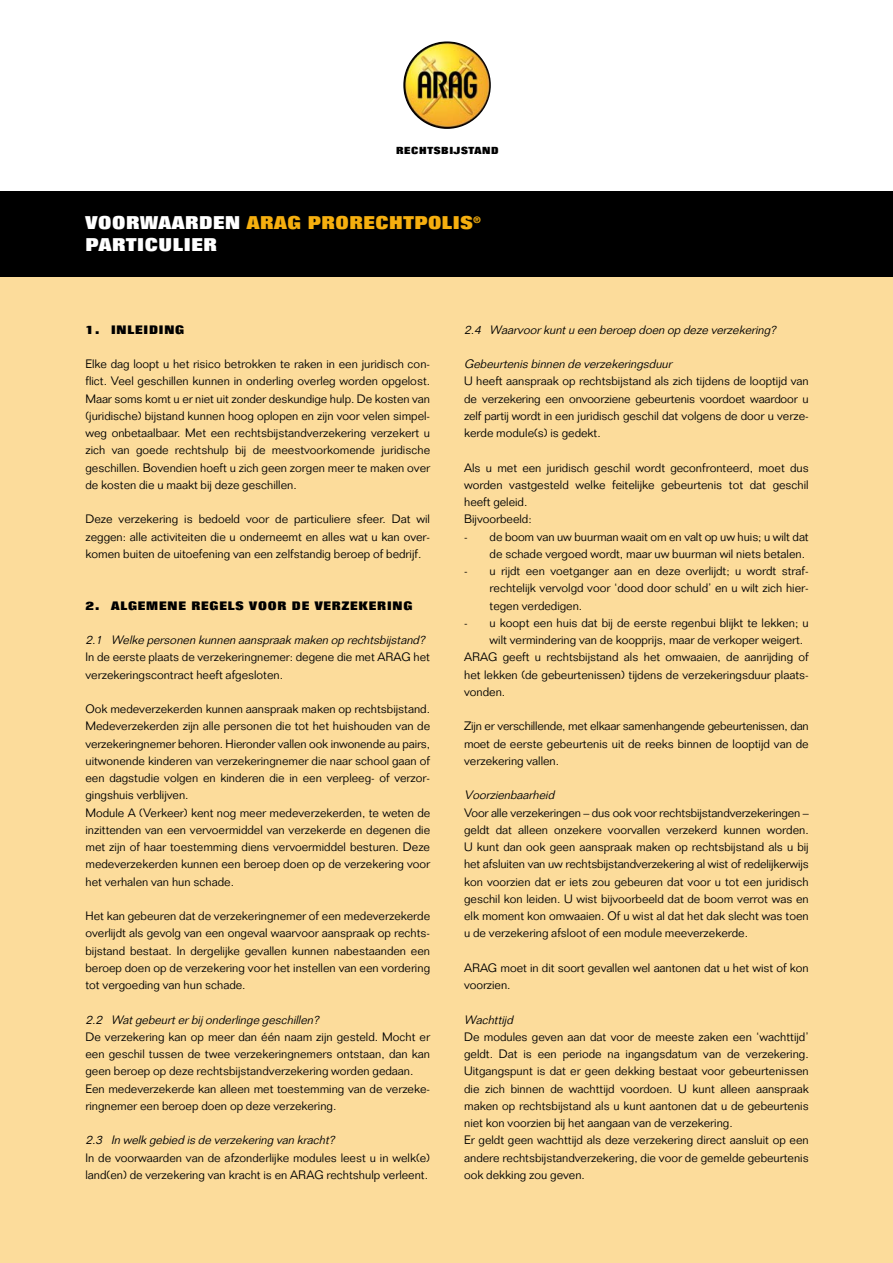
<style>
.page{position:relative;width:893px;height:1263px;background:#fff}
.page>*{position:absolute;margin:0;border:0;box-sizing:border-box;transform-origin:0 0}
.t1{font:800 18px/21.6px "Folio";letter-spacing:.035em;color:#fff}
.t2{font:300 12px/17.2px "Folio";color:#000}
.t3{font:italic 300 12px "Folio";color:#000}
.t4{font:800 12px "Folio";letter-spacing:.07em;color:#000}
.t5{font:800 10.05px "Folio";letter-spacing:.07em;color:#000}
.s1{color:#f6af0f}
</style>
<div class="page">
<div style="left:0;top:276px;width:892px;height:987px;background:#fcdc9b"></div>
<div style="left:0;top:191px;width:892px;height:85px;background:#000"></div>
<img style="left:403px;top:41px;width:88px;height:88px;border-radius:50%">
<p class="t5" style="left:396px;top:147px;width:104px">RECHTSBIJSTAND</p>
<h1 class="t1" style="left:85px;top:214px;width:397px">VOORWAARDEN <span class="s1">ARAG PRORECHTPOLIS</span><sup>®<br></sup>PARTICULIER</h1>
<p class="t4" style="left:85px;top:325px;width:100px">1. INLEIDING</p>
<p class="t2" style="left:85px;top:357px;width:346px;text-align:justify">Elke dag loopt u het risico betrokken te raken in een juridisch con&shy;flict. Veel geschillen kunnen in onderling overleg worden opgelost.<br>Maar soms komt u er niet uit zonder deskundige hulp. De kosten van (juridische) bijstand kunnen hoog oplopen en zijn voor velen simpel&shy;weg onbetaalbaar. Met een rechtsbijstandverzekering verzekert u zich van goede rechtshulp bij de meestvoorkomende juridische geschillen. Bovendien hoeft u zich geen zorgen meer te maken over de kosten die u maakt bij deze geschillen.</p>
<p class="t2" style="left:85px;top:512px;width:346px;text-align:justify">Deze verzekering is bedoeld voor de particuliere sfeer. Dat wil zeggen: alle activiteiten die u onderneemt en alles wat u kan over&shy;komen buiten de uitoefening van een zelfstandig beroep of bedrijf.</p>
<p class="t4" style="left:85px;top:601px;width:328px">2. ALGEMENE REGELS VOOR DE VERZEKERING</p>
<p class="t3" style="left:85px;top:635px;width:343px">2.1 Welke personen kunnen aanspraak maken op rechtsbijstand?</p>
<p class="t2" style="left:85px;top:650px;width:346px">In de eerste plaats de verzekeringnemer: degene die met ARAG het verzekeringscontract heeft afgesloten.</p>
<p class="t2" style="left:85px;top:702px;width:346px">Ook medeverzekerden kunnen aanspraak maken op rechtsbijstand.<br>Medeverzekerden zijn alle personen die tot het huishouden van de verzekeringnemer behoren. Hieronder vallen ook inwonende au pairs, uitwonende kinderen van verzekeringnemer die naar school gaan of een dagstudie volgen en kinderen die in een verpleeg- of verzor&shy;gingshuis verblijven.<br>Module A (Verkeer) kent nog meer medeverzekerden, te weten de inzittenden van een vervoermiddel van verzekerde en degenen die met zijn of haar toestemming diens vervoermiddel besturen. Deze medeverzekerden kunnen een beroep doen op de verzekering voor het verhalen van hun schade.</p>
<p class="t2" style="left:85px;top:909px;width:346px;text-align:justify">Het kan gebeuren dat de verzekeringnemer of een medeverzekerde overlijdt als gevolg van een ongeval waarvoor aanspraak op rechts&shy;bijstand bestaat. In dergelijke gevallen kunnen nabestaanden een beroep doen op de verzekering voor het instellen van een vordering tot vergoeding van hun schade.</p>
<p class="t3" style="left:85px;top:1015px;width:237px">2.2 Watgebeurterbij onderlinge geschillen?</p>
<p class="t2" style="left:85px;top:1029px;width:346px">De verzekering kan op meer dan één naam zijn gesteld. Mocht er een geschil tussen de twee verzekeringnemers ontstaan, dan kan geen beroep op deze rechtsbijstandverzekering worden gedaan.<br>Een medeverzekerde kan alleen met toestemming van de verzeke&shy;ringnemer een beroep doen op deze verzekering.</p>
<p class="t3" style="left:85px;top:1136px;width:253px">2.3 In welk gebied is de verzekering van kracht?</p>
<p class="t2" style="left:85px;top:1150px;width:346px">In de voorwaarden van de afzonderlijke modules leest u in welk(e) land(en) de verzekering van kracht is en ARAG rechtshulp verleent.</p>
<p class="t3" style="left:464px;top:325px;width:316px">2.4 Waarvoorkuntu een beroep doen op deze verzekering?</p>
<p class="t3" style="left:464px;top:359px;width:212px">Gebeurtenis binnen de verzekeringsduur</p>
<p class="t2" style="left:464px;top:374px;width:346px;text-align:justify">U heeft aanspraak op rechtsbijstand als zich tijdens de looptijd van de verzekering een onvoorziene gebeurtenis voordoet waardoor u zelf partij wordt in een juridisch geschil dat volgens de door u verze&shy;kerde module(s) is gedekt.</p>
<p class="t2" style="left:464px;top:460px;width:346px">Als u met een juridisch geschil wordt geconfronteerd, moet dus worden vastgesteld welke feitelijke gebeurtenis tot dat geschil heeft geleid.<br>Bijvoorbeeld:</p>
<p class="t2" style="left:489px;top:529px;width:320px;text-indent:-26px">- de boom van uw buurman waait om en valt op uw huis; u wilt dat de schade vergoed wordt, maar uw buurman wil niets betalen.</p>
<p class="t2" style="left:489px;top:564px;width:320px;text-align:justify;text-indent:-26px">- u rijdt een voetganger aan en deze overlijdt; u wordt straf&shy;rechtelijk vervolgd voor ‘dood door schuld’ en u wilt zich hier&shy;tegen verdedigen.</p>
<p class="t2" style="left:464px;top:615px;width:346px">- u koopt een huis dat bij de eerste regenbui blijkt te lekken; u</p>
<p class="t2" style="left:489px;top:633px;width:315px">wilt vermindering van de koopprijs, maar de verkoper weigert.</p>
<p class="t2" style="left:464px;top:650px;width:346px">ARAG geeft u rechtsbijstand als het omwaaien, de aanrijding of</p>
<p class="t2" style="left:464px;top:667px;width:346px">het lekken (de gebeurtenissen) tijdens de verzekeringsduur plaats-</p>
<p class="t2" style="left:464px;top:684px;width:43px">vonden.</p>
<p class="t2" style="left:464px;top:719px;width:346px;text-align:justify">Zijn er verschillende, met elkaar samenhangende gebeurtenissen, dan moet de eerste gebeurtenis uit de reeks binnen de looptijd van de verzekering vallen.</p>
<p class="t3" style="left:464px;top:791px;width:94px">Voorzienbaarheid</p>
<p class="t2" style="left:464px;top:805px;width:346px;text-align:justify">Voor alle verzekeringen – dus ook voor rechtsbijstandverzekeringen – geldt dat alleen onzekere voorvallen verzekerd kunnen worden.<br>U kunt dan ook geen aanspraak maken op rechtsbijstand als u bij het afsluiten van uw rechtsbijstandverzekering al wist of redelijkerwijs kon voorzien dat er iets zou gebeuren dat voor u tot een juridisch geschil kon leiden. U wist bijvoorbeeld dat de boom verrot was en elk moment kon omwaaien. Of u wist al dat het dak slecht was toen u de verzekering afsloot of een module meeverzekerde.</p>
<p class="t2" style="left:464px;top:960px;width:346px">ARAG moet in dit soort gevallen wel aantonen dat u het wist of kon voorzien.</p>
<p class="t3" style="left:464px;top:1015px;width:53px">Wachttijd</p>
<p class="t2" style="left:464px;top:1029px;width:346px">De modules geven aan dat voor de meeste zaken een ‘wachttijd’ geldt. Dat is een periode na ingangsdatum van de verzekering.<br>Uitgangspunt is dat er geen dekking bestaat voor gebeurtenissen die zich binnen de wachttijd voordoen. U kunt alleen aanspraak maken op rechtsbijstand als u kunt aantonen dat u de gebeurtenis niet kon voorzien bij het aangaan van de verzekering.<br>Er geldt geen wachttijd als deze verzekering direct aansluit op een andere rechtsbijstandverzekering, die voor de gemelde gebeurtenis ook dekking zou geven.</p>
</div>
